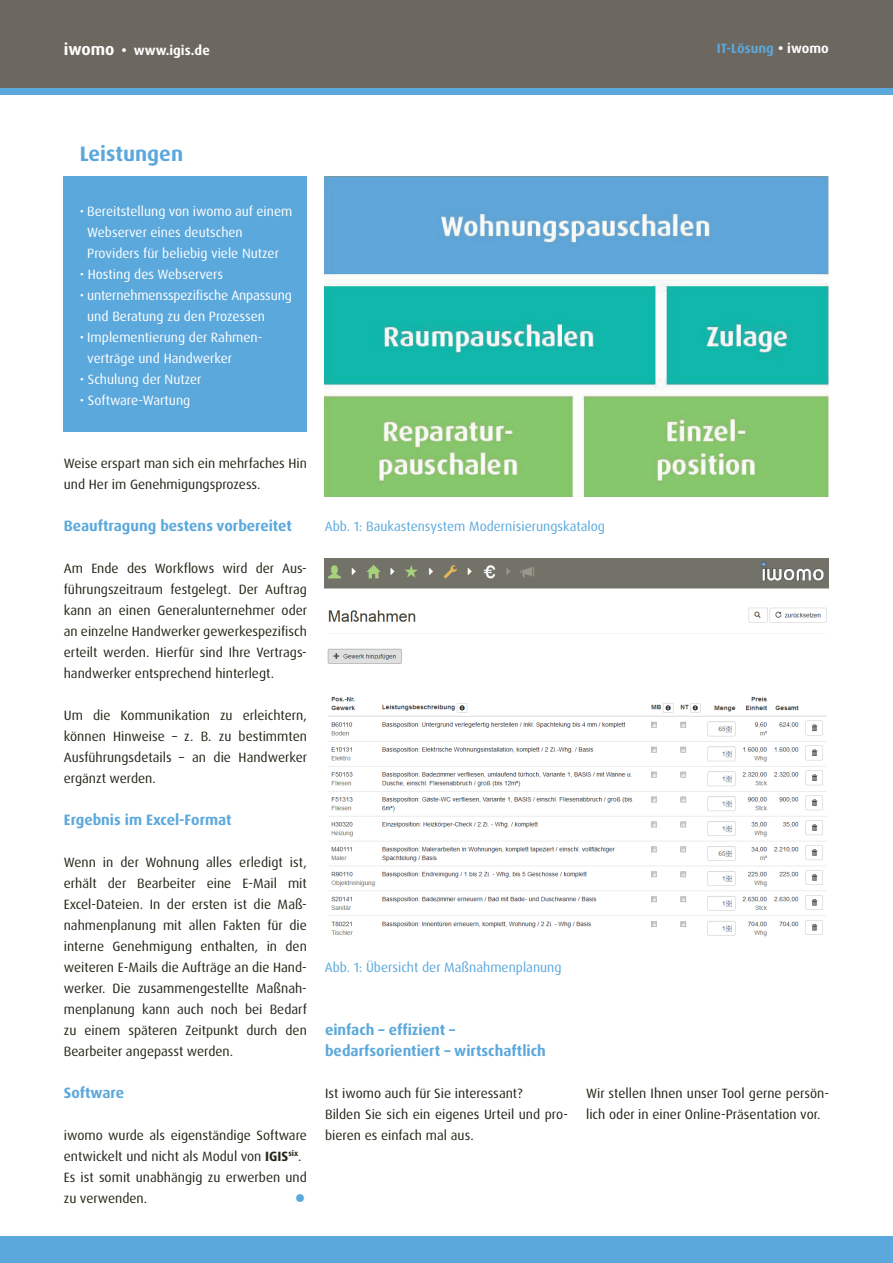
<style>
.page{position:relative;width:893px;height:1263px;background:#fff}
.page>*{position:absolute;margin:0;border:0;box-sizing:border-box;transform-origin:0 0}
.t1{font:700 21px "Dax OT";color:#5ba8dc}
.t2{font:700 15px/21px "Dax OT";color:#5ba8dc}
.t3{font:13.5px/21px "Dax OT";color:#262518}
.t4{font:13.5px/21px "Dax OT";color:#fff}
.t5{font:13.5px "Dax OT";color:#5ba8dc}
.t6{font:700 13.5px "Dax OT";color:#fff}
.t7{font:700 13.5px "Dax OT";color:#5ba8dc}
.t8{font:13.5px "Wingdings";color:#5ba8dc}
.s1{font-size:16.5px}
.s2{color:#fff}
.s3{font-weight:700}
</style>
<div class="page">
<div style="left:0;top:0;width:893px;height:88px;background:#6c675f"></div>
<div style="left:0;top:88px;width:893px;height:6px;background:#5ba8dc"></div>
<div style="left:0;top:1236px;width:893px;height:27px;background:#5ba8dc"></div>
<div style="left:64px;top:176px;width:243px;height:256px;background:#5ba8dc"></div>
<img style="left:325px;top:176px;width:504px;height:320px">
<img style="left:325px;top:558px;width:504px;height:379px">
<p class="t6" style="left:64px;top:42px;width:148px"><span class="s1">iwomo</span> • www.igis.de</p>
<p class="t7" style="left:717px;top:40px;width:113px">IT-Lösung <span class="s2">• iwomo</span></p>
<h1 class="t1" style="left:80px;top:140px;width:105px">Leistungen</h1>
<p class="t4" style="left:87px;top:201px;width:207px;text-indent:-8px">• Bereitstellung von iwomo auf einem<br>Webserver eines deutschen<br>Providers für beliebig viele Nutzer</p>
<p class="t4" style="left:80px;top:264px;width:145px">• Hosting des Webservers</p>
<p class="t4" style="left:87px;top:285px;width:206px;text-indent:-8px">• unternehmensspezifische Anpassung und Beratung zu den Prozessen</p>
<p class="t4" style="left:87px;top:327px;width:177px;text-indent:-8px">• Implementierung der Rahmen&shy;verträge und Handwerker</p>
<p class="t4" style="left:80px;top:369px;width:123px">• Schulung der Nutzer</p>
<p class="t4" style="left:80px;top:390px;width:112px">• Software-Wartung</p>
<p class="t3" style="left:64px;top:453px;width:245px">Weise erspart man sich ein mehrfaches Hin und Her im Genehmigungsprozess.</p>
<p class="t2" style="left:64px;top:515px;width:230px">Beauftragung bestens vorbereitet</p>
<p class="t3" style="left:64px;top:558px;width:245px;text-align:justify">Am Ende des Workflows wird der Aus&shy;führungszeitraum festgelegt. Der Auftrag kann an einen Generalunternehmer oder an einzelne Handwerker gewerkespezifisch erteilt werden. Hierfür sind Ihre Vertrags&shy;handwerker entsprechend hinterlegt.</p>
<p class="t3" style="left:64px;top:705px;width:245px;text-align:justify">Um die Kommunikation zu erleichtern, können Hinweise – z. B. zu bestimmten Ausführungsdetails – an die Handwerker ergänzt werden.</p>
<p class="t2" style="left:64px;top:809px;width:169px">Ergebnis im Excel-Format</p>
<p class="t3" style="left:64px;top:852px;width:245px;text-align:justify">Wenn in der Wohnung alles erledigt ist, erhält der Bearbeiter eine E-Mail mit Excel-Dateien. In der ersten ist die Maß&shy;nahmenplanung mit allen Fakten für die interne Genehmigung enthalten, in den weiteren E-Mails die Aufträge an die Hand&shy;werker. Die zusammengestellte Maßnah&shy;menplanung kann auch noch bei Bedarf zu einem späteren Zeitpunkt durch den Bearbeiter angepasst werden.</p>
<p class="t2" style="left:64px;top:1082px;width:62px">Software</p>
<p class="t3" style="left:64px;top:1125px;width:245px">iwomo wurde als eigenständige Software entwickelt und nicht als Modul von <span class="s3">IGIS</span><sup>six</sup>.<br>Es ist somit unabhängig zu erwerben und zu verwenden.</p>
<p class="t8" style="left:295px;top:1190px;width:12px">●</p>
<p class="t5" style="left:325px;top:517px;width:282px">Abb. 1: Baukastensystem Modernisierungskatalog</p>
<p class="t5" style="left:325px;top:958px;width:238px">Abb. 1: Übersicht der Maßnahmenplanung</p>
<p class="t2" style="left:325px;top:1019px;width:222px">einfach – effizient – bedarfsorientiert – wirtschaftlich</p>
<p class="t3" style="left:325px;top:1083px;width:244px">Ist iwomo auch für Sie interessant?<br>Bilden Sie sich ein eigenes Urteil und pro&shy;bieren es einfach mal aus.</p>
<p class="t3" style="left:586px;top:1083px;width:244px">Wir stellen Ihnen unser Tool gerne persön&shy;lich oder in einer Online-Präsentation vor.</p>
</div>
